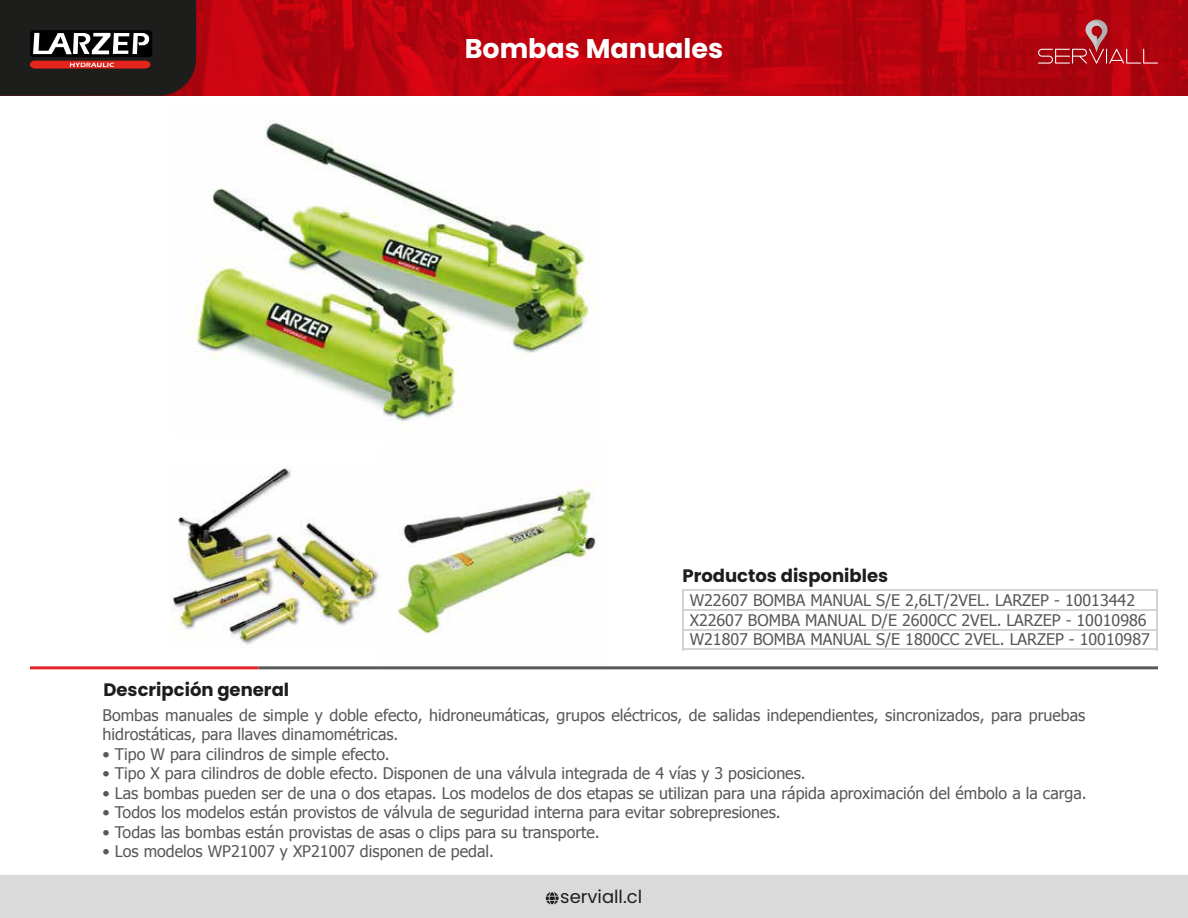
<style>
.page{position:relative;width:1188px;height:918px;background:#fff}
.page>*{position:absolute;margin:0;border:0;box-sizing:border-box;transform-origin:0 0}
.t1{font:700 27px "Poppins";color:#fff}
.t2{font:700 18px "Poppins";color:#1d1d1b}
.t3{font:18px "Poppins";color:#1e1e1c}
.t4{font:16.05px/19.5px "Tahoma";color:#595857}
</style>
<div class="page">
<div style="left:0;top:876px;width:1188px;height:42px;background:#dadada"></div>
<svg style="left:196px;top:0;width:992px;height:96px;background:#b9040e"></svg>
<svg style="left:0;top:0;width:196px;height:96px;background:#332826"></svg>
<svg style="left:1038px;top:20px;width:120px;height:44px;background:#b31e27"></svg>
<img style="left:187px;top:121px;width:412px;height:308px">
<svg style="left:546px;top:892px;width:13px;height:12px"></svg>
<img style="left:172px;top:467px;width:207px;height:178px">
<img style="left:382px;top:480px;width:226px;height:190px">
<hr style="left:30px;top:666px;width:229px;height:3px;background:#e3242b">
<hr style="left:259px;top:666px;width:899px;height:3px;background:#595857">
<hr style="left:683px;top:590px;width:1px;height:60px;background:#d4d4d4">
<hr style="left:1156px;top:590px;width:2px;height:60px;background:#d4d4d4">
<hr style="left:683px;top:590px;width:475px;height:1px;background:#d4d4d4">
<hr style="left:683px;top:609px;width:475px;height:2px;background:#d4d4d4">
<hr style="left:683px;top:629px;width:475px;height:1px;background:#d4d4d4">
<hr style="left:683px;top:649px;width:475px;height:1px;background:#d4d4d4">
<h1 class="t1" style="left:465px;top:33px;width:260px">Bombas Manuales</h1>
<p class="t2" style="left:683px;top:565px;width:207px">Productos disponibles</p>
<p class="t2" style="left:103px;top:680px;width:187px">Descripción general</p>
<p class="t4" style="left:690px;top:590px;width:462px">W22607 BOMBA MANUAL S/E 2,6LT/2VEL. LARZEP - 10013442<br>X22607 BOMBA MANUAL D/E 2600CC 2VEL. LARZEP - 10010986<br>W21807 BOMBA MANUAL S/E 1800CC 2VEL. LARZEP - 10010987</p>
<p class="t4" style="left:103px;top:705px;width:984px">Bombas manuales de simple y doble efecto, hidroneumáticas, grupos eléctricos, de salidas independientes, sincronizados, para pruebas hidrostáticas, para llaves dinamométricas.</p>
<p class="t4" style="left:103px;top:744px;width:289px">• Tipo W para cilindros de simple efecto.</p>
<p class="t4" style="left:103px;top:763px;width:705px">• Tipo X para cilindros de doble efecto. Disponen de una válvula integrada de 4 vías y 3 posiciones.</p>
<p class="t4" style="left:103px;top:783px;width:986px">• Las bombas pueden ser de una o dos etapas. Los modelos de dos etapas se utilizan para una rápida aproximación del émbolo a la carga.</p>
<p class="t4" style="left:103px;top:802px;width:680px">• Todos los modelos están provistos de válvula de seguridad interna para evitar sobrepresiones.</p>
<p class="t4" style="left:103px;top:822px;width:499px">• Todas las bombas están provistas de asas o clips para su transporte.</p>
<p class="t4" style="left:103px;top:841px;width:393px">• Los modelos WP21007 y XP21007 disponen de pedal.</p>
<p class="t3" style="left:560px;top:886px;width:83px">serviall.cl</p>
</div>
